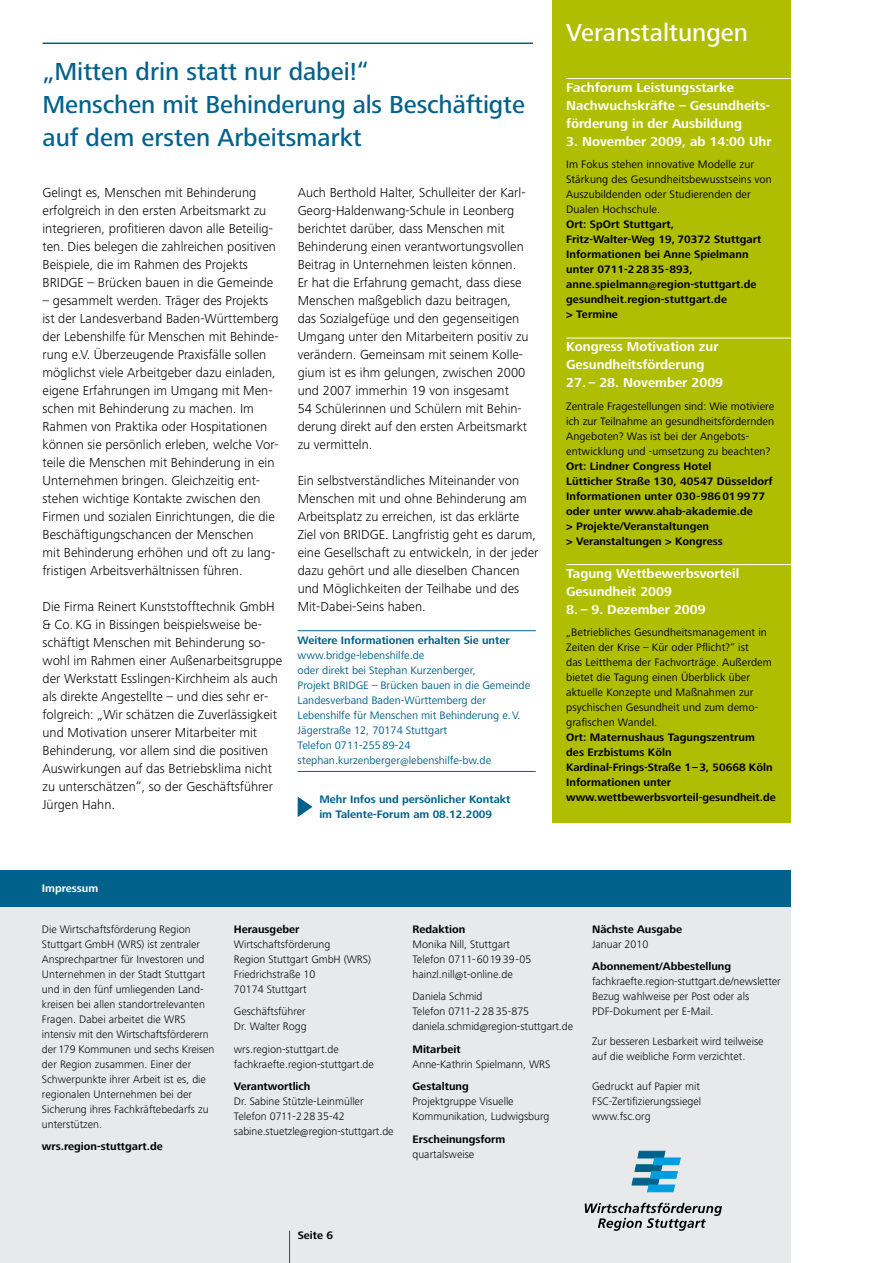
<style>
.page{position:relative;width:893px;height:1263px;background:#fff}
.page>*{position:absolute;margin:0;border:0;box-sizing:border-box;transform-origin:0 0}
.t1{font:500 25.5px/33px "Frutiger Next LT";color:#00628c}
.t2{font:500 25.5px "Frutiger Next LT";color:#fff}
.t3{font:300 13.5px/18px "Frutiger Next LT";color:#000}
.t4{font:700 13.5px/18px "Frutiger Next LT";color:#fff}
.t5{font:300 11.25px/15px "Frutiger Next LT";color:#000}
.t6{font:700 11.25px/15px "Frutiger Next LT";letter-spacing:.005em;color:#000}
.t7{font:11.25px/15px "Frutiger Next LT";letter-spacing:.005em;color:#000}
.t8{font:11.25px/15px "Frutiger Next LT";color:#00628c}
.t9{font:700 11.25px/15px "Frutiger Next LT";color:#00628c}
.t10{font:700 11.25px "Frutiger Next LT";color:#fff}
</style>
<div class="page">
<div style="left:0;top:870px;width:791px;height:393px;background:#e8e9ea"></div>
<hr style="left:289px;top:1231px;width:1px;height:32px;background:#00628c">
<div style="left:553px;top:0;width:238px;height:822px;background:#afbe00"></div>
<hr style="left:566px;top:78px;width:258px;height:1px;background:#fff">
<hr style="left:566px;top:338px;width:258px;height:1px;background:#fff">
<hr style="left:566px;top:564px;width:258px;height:1px;background:#fff">
<hr style="left:43px;top:43px;width:490px;height:1px;background:#00628c">
<svg style="left:632px;top:1151px;width:48px;height:41px"></svg>
<svg style="left:585px;top:1203px;width:137px;height:28px"></svg>
<div style="left:0;top:870px;width:791px;height:36px;background:#00628c"></div>
<hr style="left:298px;top:630px;width:238px;height:1px;background:#00628c">
<hr style="left:298px;top:771px;width:238px;height:1px;background:#00628c">
<svg style="left:298px;top:797px;width:14px;height:20px"></svg>
<h1 class="t1" style="left:43px;top:55px;width:484px">„Mitten drin statt nur dabei!“<br>Menschen mit Behinderung als Beschäftigte auf dem ersten Arbeitsmarkt</h1>
<p class="t3" style="left:43px;top:184px;width:235px">Gelingt es, Menschen mit Behinderung erfolgreich in den ersten Arbeitsmarkt zu integrieren, profitieren davon alle Beteilig&shy;ten. Dies belegen die zahlreichen positiven Beispiele, die im Rahmen des Projekts BRIDGE – Brücken bauen in die Gemeinde</p>
<p class="t3" style="left:43px;top:291px;width:238px">– gesammelt werden. Träger des Projekts ist der Landesverband Baden-Württemberg der Lebenshilfe für Menschen mit Behinde&shy;rung e.V. Überzeugende Praxisfälle sollen möglichst viele Arbeitgeber dazu einladen, eigene Erfahrungen im Umgang mit Men&shy;schen mit Behinderung zu machen. Im Rahmen von Praktika oder Hospitationen können sie persönlich erleben, welche Vor&shy;teile die Menschen mit Behinderung in ein Unternehmen bringen. Gleichzeitig ent&shy;stehen wichtige Kontakte zwischen den Firmen und sozialen Einrichtungen, die die Beschäftigungschancen der Menschen<br>mit Behinderung erhöhen und oft zu lang&shy;fristigen Arbeitsverhältnissen führen.</p>
<p class="t3" style="left:43px;top:597px;width:241px">Die Firma Reinert Kunststofftechnik GmbH &amp; Co. KG in Bissingen beispielsweise be&shy;schäftigt Menschen mit Behinderung so&shy;wohl im Rahmen einer Außenarbeitsgruppe der Werkstatt Esslingen-Kirchheim als auch als direkte Angestellte – und dies sehr er&shy;folgreich: „Wir schätzen die Zuverlässigkeit und Motivation unserer Mitarbeiter mit Behinderung, vor allem sind die positiven Auswirkungen auf das Betriebsklima nicht zu unterschätzen“, so der Geschäftsführer Jürgen Hahn.</p>
<p class="t3" style="left:298px;top:183px;width:232px">Auch Berthold Halter, Schulleiter der Karl-Georg-Haldenwang-Schule in Leonberg berichtet darüber, dass Menschen mit Behinderung einen verantwortungsvollen Beitrag in Unternehmen leisten können.<br>Er hat die Erfahrung gemacht, dass diese Menschen maßgeblich dazu beitragen, das Sozialgefüge und den gegenseitigen Umgang unter den Mitarbeitern positiv zu verändern. Gemeinsam mit seinem Kolle&shy;gium ist es ihm gelungen, zwischen 2000 und 2007 immerhin 19 von insgesamt<br>54 Schülerinnen und Schülern mit Behin&shy;derung direkt auf den ersten Arbeitsmarkt zu vermitteln.</p>
<p class="t3" style="left:298px;top:471px;width:242px">Ein selbstverständliches Miteinander von Menschen mit und ohne Behinderung am Arbeitsplatz zu erreichen, ist das erklärte Ziel von BRIDGE. Langfristig geht es darum, eine Gesellschaft zu entwickeln, in der jeder dazu gehört und alle dieselben Chancen und Möglichkeiten der Teilhabe und des Mit-Dabei-Seins haben.</p>
<p class="t9" style="left:298px;top:633px;width:214px">Weitere Informationen erhalten Sie unter</p>
<p class="t8" style="left:298px;top:648px;width:234px">www.bridge-lebenshilfe.de<br>oder direkt bei Stephan Kurzenberger,<br>Projekt BRIDGE – Brücken bauen in die Gemeinde Landesverband Baden-Württemberg der Lebenshilfe für Menschen mit Behinderung e.V.<br>Jägerstraße 12, 70174 Stuttgart<br>Telefon 0711-255 89-24 stephan.kurzenberger@lebenshilfe-bw.de</p>
<p class="t9" style="left:319px;top:792px;width:193px">Mehr Infos und persönlicher Kontakt im Talente-Forum am 08.12.2009</p>
<p class="t10" style="left:42px;top:882px;width:58px">Impressum</p>
<h1 class="t2" style="left:566px;top:18px;width:183px">Veranstaltungen</h1>
<p class="t4" style="left:566px;top:78px;width:206px">Fachforum Leistungsstarke<br>Nachwuchskräfte – Gesundheits&shy;förderung in der Ausbildung</p>
<p class="t4" style="left:566px;top:132px;width:207px">3. November 2009, ab 14:00 Uhr</p>
<p class="t7" style="left:566px;top:157px;width:207px">Im Fokus stehen innovative Modelle zur Stärkung des Gesundheitsbewusstseins von Auszubildenden oder Studierenden der Dualen Hochschule.</p>
<p class="t6" style="left:566px;top:217px;width:197px">Ort: SpOrt Stuttgart,<br>Fritz-Walter-Weg 19, 70372 Stuttgart<br>Informationen bei Anne Spielmann unter 0711-2 28 35-893, anne.spielmann@region-stuttgart.de gesundheit.region-stuttgart.de<br>&gt; Termine</p>
<p class="t4" style="left:566px;top:338px;width:154px">Kongress Motivation zur<br>Gesundheitsförderung</p>
<p class="t4" style="left:566px;top:374px;width:159px">27. – 28. November 2009</p>
<p class="t7" style="left:566px;top:398px;width:210px">Zentrale Fragestellungen sind: Wie motiviere ich zur Teilnahme an gesundheitsfördernden Angeboten? Was ist bei der Angebots&shy;entwicklung und -umsetzung zu beachten?</p>
<p class="t6" style="left:566px;top:458px;width:208px">Ort: Lindner Congress Hotel<br>Lütticher Straße 130, 40547 Düsseldorf Informationen unter 030-986 01 9977 oder unter www.ahab-akademie.de<br>&gt; Projekte/Veranstaltungen<br>&gt; Veranstaltungen &gt; Kongress</p>
<p class="t4" style="left:566px;top:564px;width:175px">Tagung Wettbewerbsvorteil<br>Gesundheit 2009</p>
<p class="t4" style="left:566px;top:600px;width:141px">8. – 9. Dezember 2009</p>
<p class="t7" style="left:566px;top:625px;width:207px">„Betriebliches Gesundheitsmanagement in Zeiten der Krise – Kür oder Pflicht?“ ist<br>das Leitthema der Fachvorträge. Außerdem bietet die Tagung einen Überblick über aktuelle Konzepte und Maßnahmen zur psychischen Gesundheit und zum demo&shy;grafischen Wandel.</p>
<p class="t6" style="left:566px;top:730px;width:211px">Ort: Maternushaus Tagungszentrum<br>des Erzbistums Köln<br>Kardinal-Frings-Straße 1–3, 50668 Köln<br>Informationen unter www.wettbewerbsvorteil-gesundheit.de</p>
<p class="t5" style="left:42px;top:922px;width:174px">Die Wirtschaftsförderung Region Stuttgart GmbH (WRS) ist zentraler Ansprechpartner für Investoren und Unternehmen in der Stadt Stuttgart und in den fünf umliegenden Land&shy;kreisen bei allen standortrelevanten Fragen. Dabei arbeitet die WRS intensiv mit den Wirtschaftsförderern der 179 Kommunen und sechs Kreisen der Region zusammen. Einer der Schwerpunkte ihrer Arbeit ist es, die regionalen Unternehmen bei der Sicherung ihres Fachkräftebedarfs zu unterstützen.</p>
<p class="t6" style="left:42px;top:1139px;width:122px">wrs.region-stuttgart.de</p>
<p class="t6" style="left:234px;top:922px;width:67px">Herausgeber</p>
<p class="t5" style="left:234px;top:937px;width:139px">Wirtschaftsförderung<br>Region Stuttgart GmbH (WRS)<br>Friedrichstraße 10<br>70174 Stuttgart</p>
<p class="t5" style="left:234px;top:1004px;width:74px">Geschäftsführer<br>Dr. Walter Rogg</p>
<p class="t5" style="left:234px;top:1042px;width:142px">wrs.region-stuttgart.de fachkraefte.region-stuttgart.de</p>
<p class="t6" style="left:234px;top:1079px;width:78px">Verantwortlich</p>
<p class="t5" style="left:234px;top:1094px;width:161px">Dr. Sabine Stützle-Leinmüller<br>Telefon 0711-2 28 35-42 sabine.stuetzle@region-stuttgart.de</p>
<p class="t6" style="left:412px;top:922px;width:54px">Redaktion</p>
<p class="t5" style="left:412px;top:937px;width:121px">Monika Nill, Stuttgart<br>Telefon 0711-6019 39-05 hainzl.nill@t-online.de</p>
<p class="t5" style="left:412px;top:989px;width:162px">Daniela Schmid<br>Telefon 0711-2 28 35-875 daniela.schmid@region-stuttgart.de</p>
<p class="t6" style="left:412px;top:1042px;width:50px">Mitarbeit</p>
<p class="t5" style="left:412px;top:1057px;width:139px">Anne-Kathrin Spielmann, WRS</p>
<p class="t6" style="left:412px;top:1079px;width:58px">Gestaltung</p>
<p class="t5" style="left:412px;top:1094px;width:138px">Projektgruppe Visuelle<br>Kommunikation, Ludwigsburg</p>
<p class="t6" style="left:412px;top:1132px;width:94px">Erscheinungsform</p>
<p class="t5" style="left:412px;top:1147px;width:63px">quartalsweise</p>
<p class="t6" style="left:592px;top:922px;width:91px">Nächste Ausgabe</p>
<p class="t5" style="left:592px;top:937px;width:58px">Januar 2010</p>
<p class="t6" style="left:592px;top:959px;width:141px">Abonnement/Abbestellung</p>
<p class="t5" style="left:592px;top:974px;width:190px">fachkraefte.region-stuttgart.de/newsletter<br>Bezug wahlweise per Post oder als<br>PDF-Dokument per E-Mail.</p>
<p class="t5" style="left:592px;top:1034px;width:173px">Zur besseren Lesbarkeit wird teilweise auf die weibliche Form verzichtet.</p>
<p class="t5" style="left:592px;top:1079px;width:110px;text-align:justify">Gedruckt auf Papier mit FSC-Zertifizierungssiegel www.fsc.org</p>
<p class="t6" style="left:298px;top:1228px;width:37px">Seite 6</p>
</div>
